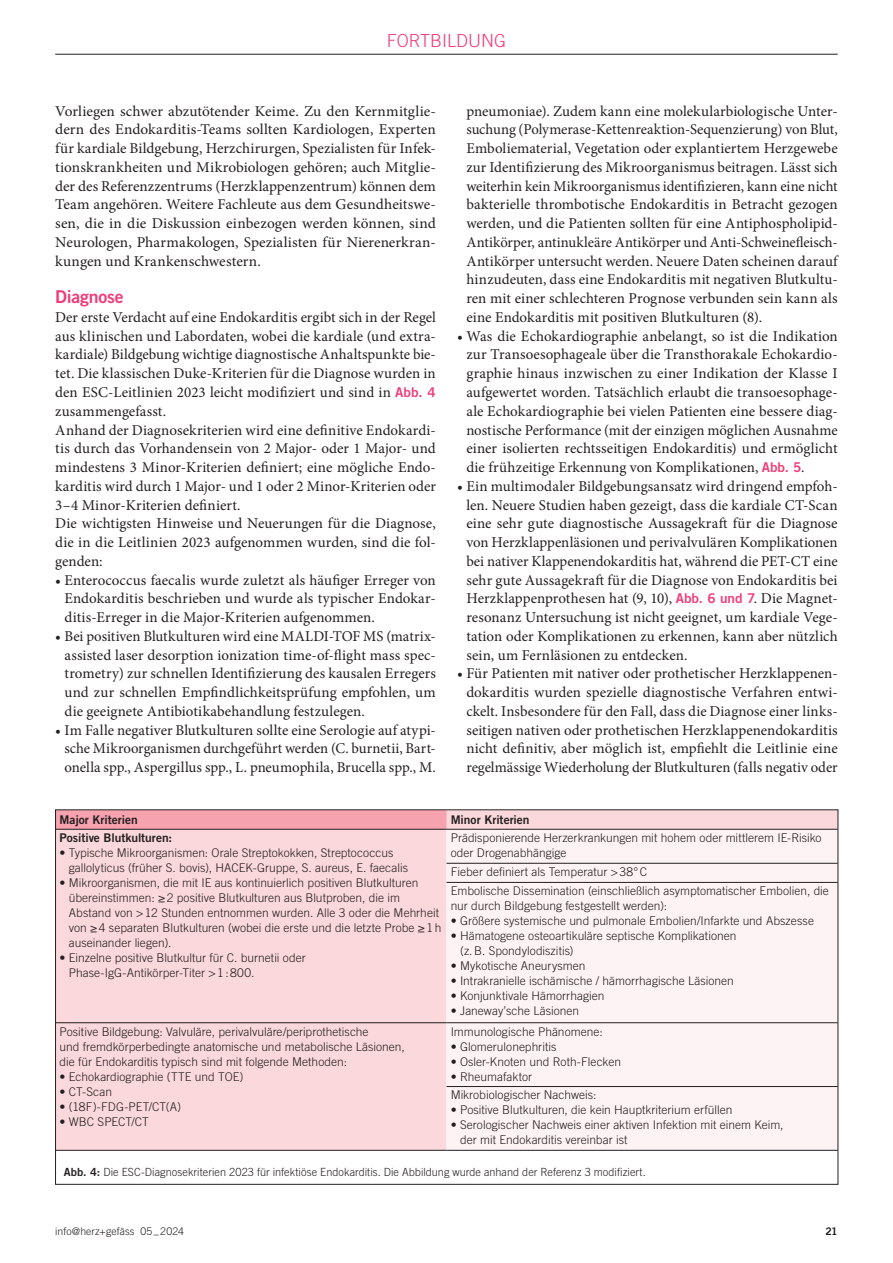
<style>
.page{position:relative;width:893px;height:1263px;background:#fff}
.page>*{position:absolute;margin:0;border:0;box-sizing:border-box;transform-origin:0 0}
.t1{font:300 18px "Trade Gothic LT Std";color:#ef3e77}
._07_Zwischentitel_L{font:17.7px "Trade Gothic LT Std Bd 2";letter-spacing:-.01em;color:#ef3e77}
._06_Lauftext{font:15px/18.8px "Minion Pro";color:#231f20;text-align:justify}
._15_Tabellen_Lauftext{font:300 12px/15px "Trade Gothic LT Std";color:#231f20}
._15_Tabellen_Lauftext-2{font:12px "Trade Gothic LT Std Bd 2";color:#231f20}
._05_Bildlegende{font:300 11.25px "Trade Gothic LT Std";letter-spacing:.005em;color:#231f20}
.t2{font:300 10.5px "Trade Gothic LT Std";letter-spacing:.005em;color:#231f20}
.t3{font:10.5px "Trade Gothic LT Std Bd 2";color:#231f20}
.s1{font-family:"Trade Gothic LT Std Bd 2";font-size:13.5px;color:#ef3e77}
.s2{font-family:"Trade Gothic LT Std Bd 2";font-weight:400}
</style>
<div class="page">
<hr style="left:55px;top:54px;width:783px;height:1px;background:#231f20">
<div style="left:57px;top:811px;width:779px;height:339px;background:#fbd8db"></div>
<div style="left:446px;top:830px;width:390px;height:320px;background:#fdf3f4"></div>
<hr style="left:55px;top:829px;width:391px;height:1px;background:#231f20">
<hr style="left:446px;top:829px;width:392px;height:1px;background:#231f20">
<hr style="left:446px;top:863px;width:392px;height:1px;background:#231f20">
<hr style="left:446px;top:882px;width:392px;height:1px;background:#231f20">
<hr style="left:55px;top:1022px;width:391px;height:1px;background:#231f20">
<hr style="left:446px;top:1022px;width:392px;height:1px;background:#231f20">
<hr style="left:446px;top:1086px;width:392px;height:1px;background:#231f20">
<hr style="left:55px;top:1150px;width:391px;height:1px;background:#231f20">
<hr style="left:446px;top:1150px;width:392px;height:1px;background:#231f20">
<p class="t1" style="left:387px;top:30px;width:121px">FORTBILDUNG</p>
<p class="_06_Lauftext" style="left:55px;top:102px;width:382px">Vorliegen schwer abzutötender Keime. Zu den Kernmitglie&shy;dern des Endokarditis-Teams sollten Kardiologen, Experten für kardiale Bildgebung, Herzchirurgen, Spezialisten für Infek&shy;tionskrankheiten und Mikrobiologen gehören; auch Mitglie&shy;der des Referenzzentrums (Herzklappenzentrum) können dem Team angehören. Weitere Fachleute aus dem Gesundheitswe&shy;sen, die in die Diskussion einbezogen werden können, sind Neurologen, Pharmakologen, Spezialisten für Nierenerkran&shy;kungen und Krankenschwestern.</p>
<p class="_07_Zwischentitel_L" style="left:55px;top:286px;width:70px">Diagnose</p>
<p class="_06_Lauftext" style="left:55px;top:308px;width:382px">Der erste Verdacht auf eine Endokarditis ergibt sich in der Regel aus klinischen und Labordaten, wobei die kardiale (und extra&shy;kardiale) Bildgebung wichtige diagnostische Anhaltspunkte bie&shy;tet. Die klassischen Duke-Kriterien für die Diagnose wurden in den ESC-Leitlinien 2023 leicht modifiziert und sind in <span class="s1">Abb. 4 </span>zusammengefasst.</p>
<p class="_06_Lauftext" style="left:55px;top:420px;width:382px">Anhand der Diagnosekriterien wird eine definitive Endokardi&shy;tis durch das Vorhandensein von 2 Major- oder 1 Major- und mindestens 3 Minor-Kriterien definiert; eine mögliche Endo&shy;karditis wird durch 1 Major- und 1 oder 2 Minor-Kriterien oder 3–4 Minor-Kriterien definiert.</p>
<p class="_06_Lauftext" style="left:55px;top:514px;width:382px">Die wichtigsten Hinweise und Neuerungen für die Diagnose, die in die Leitlinien 2023 aufgenommen wurden, sind die fol&shy;genden:</p>
<p class="_06_Lauftext" style="left:65px;top:570px;width:373px;text-indent:-9px">• Enterococcus faecalis wurde zuletzt als häufiger Erreger von Endokarditis beschrieben und wurde als typischer Endokar&shy;ditis-Erreger in die Major-Kriterien aufgenommen.</p>
<p class="_06_Lauftext" style="left:65px;top:627px;width:373px;text-indent:-9px">• Bei positiven Blutkulturen wird eine MALDI-TOF MS (matrix&shy;assisted laser desorption ionization time-of-flight mass spec&shy;trometry) zur schnellen Identifizierung des kausalen Erregers und zur schnellen Empfindlichkeitsprüfung empfohlen, um die geeignete Antibiotikabehandlung festzulegen.</p>
<p class="_06_Lauftext" style="left:65px;top:720px;width:373px;text-indent:-9px">• Im Falle negativer Blutkulturen sollte eine Serologie auf atypi&shy;sche Mikroorganismen durchgeführt werden (C. burnetii, Bart&shy;onella spp., Aspergillus spp., L. pneumophila, Brucella spp., M.</p>
<p class="_06_Lauftext" style="left:466px;top:102px;width:373px">pneumoniae). Zudem kann eine molekularbiologische Unter&shy;suchung (Polymerase-Kettenreaktion-Sequenzierung) von Blut, Emboliematerial, Vegetation oder explantiertem Herzgewebe zur Identifizierung des Mikroorganismus beitragen. Lässt sich weiterhin kein Mikroorganismus identifizieren, kann eine nicht bakterielle thrombotische Endokarditis in Betracht gezogen werden, und die Patienten sollten für eine Antiphospholipid-Antikörper, antinukleäre Antikörper und Anti-Schweinefleisch-Antikörper untersucht werden. Neuere Daten scheinen darauf hinzudeuten, dass eine Endokarditis mit negativen Blutkultu&shy;ren mit einer schlechteren Prognose verbunden sein kann als eine Endokarditis mit positiven Blutkulturen (8).</p>
<p class="_06_Lauftext" style="left:466px;top:327px;width:373px;text-indent:-9px">• Was die Echokardiographie anbelangt, so ist die Indikation zur Transoesophageale über die Transthorakale Echokardio&shy;graphie hinaus inzwischen zu einer Indikation der Klasse I aufgewertet worden. Tatsächlich erlaubt die transoesophage&shy;ale Echokardiographie bei vielen Patienten eine bessere diag&shy;nostische Performance (mit der einzigen möglichen Ausnahme einer isolierten rechtsseitigen Endokarditis) und ermöglicht die frühzeitige Erkennung von Komplikationen, <span class="s1">Abb. 5</span>.</p>
<p class="_06_Lauftext" style="left:466px;top:477px;width:373px;text-indent:-9px">• Ein multimodaler Bildgebungsansatz wird dringend empfoh&shy;len. Neuere Studien haben gezeigt, dass die kardiale CT-Scan eine sehr gute diagnostische Aussagekraft für die Diagnose von Herzklappenläsionen und perivalvulären Komplikationen bei nativer Klappenendokarditis hat, während die PET-CT eine sehr gute Aussagekraft für die Diagnose von Endokarditis bei Herzklappenprothesen hat (9, 10), <span class="s1">Abb. 6 und 7</span>. Die Magnet&shy;resonanz Untersuchung ist nicht geeignet, um kardiale Vege&shy;tation oder Komplikationen zu erkennen, kann aber nützlich sein, um Fernläsionen zu entdecken.</p>
<p class="_06_Lauftext" style="left:466px;top:664px;width:373px;text-indent:-9px">• Für Patienten mit nativer oder prothetischer Herzklappenen&shy;dokarditis wurden spezielle diagnostische Verfahren entwi&shy;ckelt. Insbesondere für den Fall, dass die Diagnose einer links&shy;seitigen nativen oder prothetischen Herzklappenendokarditis nicht definitiv, aber möglich ist, empfiehlt die Leitlinie eine regelmässige Wiederholung der Blutkulturen (falls negativ oder</p>
<p class="_15_Tabellen_Lauftext-2" style="left:60px;top:812px;width:80px">Major Kriterien</p>
<p class="_15_Tabellen_Lauftext-2" style="left:451px;top:812px;width:80px">Minor Kriterien</p>
<p class="_15_Tabellen_Lauftext-2" style="left:60px;top:830px;width:114px">Positive Blutkulturen:</p>
<p class="_15_Tabellen_Lauftext" style="left:69px;top:845px;width:341px;text-indent:-9px">• Typische Mikroorganismen: Orale Streptokokken, Streptococcus gallolyticus (früher S. bovis), HACEK-Gruppe, S. aureus, E. faecalis</p>
<p class="_15_Tabellen_Lauftext" style="left:69px;top:875px;width:374px;text-indent:-9px">• Mikroorganismen, die mit IE aus kontinuierlich positiven Blutkulturen übereinstimmen: ≥2 positive Blutkulturen aus Blutproben, die im Abstand von &gt;12 Stunden entnommen wurden. Alle 3 oder die Mehrheit von ≥4 separaten Blutkulturen (wobei die erste und die letzte Probe ≥1h auseinander liegen).</p>
<p class="_15_Tabellen_Lauftext" style="left:69px;top:950px;width:238px;text-indent:-9px">• Einzelne positive Blutkultur für C. burnetii oder<br>Phase-IgG-Antikörper-Titer &gt;1:800.</p>
<p class="_15_Tabellen_Lauftext" style="left:451px;top:830px;width:372px">Prädisponierende Herzerkrankungen mit hohem oder mittlerem IE-Risiko oder Drogenabhängige</p>
<p class="_15_Tabellen_Lauftext" style="left:451px;top:864px;width:198px">Fieber definiert als Temperatur &gt;38°C</p>
<p class="_15_Tabellen_Lauftext" style="left:451px;top:883px;width:380px">Embolische Dissemination (einschließlich asymptomatischer Embolien, die nur durch Bildgebung festgestellt werden):</p>
<p class="_15_Tabellen_Lauftext" style="left:451px;top:913px;width:365px">• Größere systemische und pulmonale Embolien/Infarkte und Abszesse</p>
<p class="_15_Tabellen_Lauftext" style="left:460px;top:928px;width:278px;text-indent:-9px">• Hämatogene osteoartikuläre septische Komplikationen (z.B. Spondylodiszitis)</p>
<p class="_15_Tabellen_Lauftext" style="left:451px;top:958px;width:136px">• Mykotische Aneurysmen</p>
<p class="_15_Tabellen_Lauftext" style="left:451px;top:973px;width:285px">• Intrakranielle ischämische / hämorrhagische Läsionen</p>
<p class="_15_Tabellen_Lauftext" style="left:451px;top:988px;width:155px">• Konjunktivale Hämorrhagien</p>
<p class="_15_Tabellen_Lauftext" style="left:451px;top:1003px;width:130px">• Janeway’sche Läsionen</p>
<p class="_15_Tabellen_Lauftext" style="left:60px;top:1024px;width:347px">Positive Bildgebung: Valvuläre, perivalvuläre/periprothetische<br>und fremdkörperbedingte anatomische und metabolische Läsionen, die für Endokarditis typisch sind mit folgende Methoden:</p>
<p class="_15_Tabellen_Lauftext" style="left:60px;top:1069px;width:186px">• Echokardiographie (TTE und TOE)</p>
<p class="_15_Tabellen_Lauftext" style="left:60px;top:1084px;width:54px">• CT-Scan</p>
<p class="_15_Tabellen_Lauftext" style="left:60px;top:1099px;width:123px">• (18F)-FDG-PET/CT(A)</p>
<p class="_15_Tabellen_Lauftext" style="left:60px;top:1114px;width:91px">• WBC SPECT/CT</p>
<p class="_15_Tabellen_Lauftext" style="left:451px;top:1024px;width:153px">Immunologische Phänomene:</p>
<p class="_15_Tabellen_Lauftext" style="left:451px;top:1039px;width:107px">• Glomerulonephritis</p>
<p class="_15_Tabellen_Lauftext" style="left:451px;top:1054px;width:172px">• Osler-Knoten und Roth-Flecken</p>
<p class="_15_Tabellen_Lauftext" style="left:451px;top:1069px;width:83px">• Rheumafaktor</p>
<p class="_15_Tabellen_Lauftext" style="left:451px;top:1087px;width:147px">Mikrobiologischer Nachweis:</p>
<p class="_15_Tabellen_Lauftext" style="left:451px;top:1102px;width:283px">• Positive Blutkulturen, die kein Hauptkriterium erfüllen</p>
<p class="_15_Tabellen_Lauftext" style="left:460px;top:1117px;width:325px;text-indent:-9px">• Serologischer Nachweis einer aktiven Infektion mit einem Keim, der mit Endokarditis vereinbar ist</p>
<p class="_05_Bildlegende" style="left:64px;top:1165px;width:583px"><span class="s2">Abb. 4:</span> Die ESC-Diagnosekriterien 2023 für infektiöse Endokarditis. Die Abbildung wurde anhand der Referenz 3 modifiziert.</p>
<p class="t2" style="left:55px;top:1225px;width:130px">info@herz+gefäss 05_2024</p>
<p class="t3" style="left:825px;top:1225px;width:14px">21</p>
</div>
